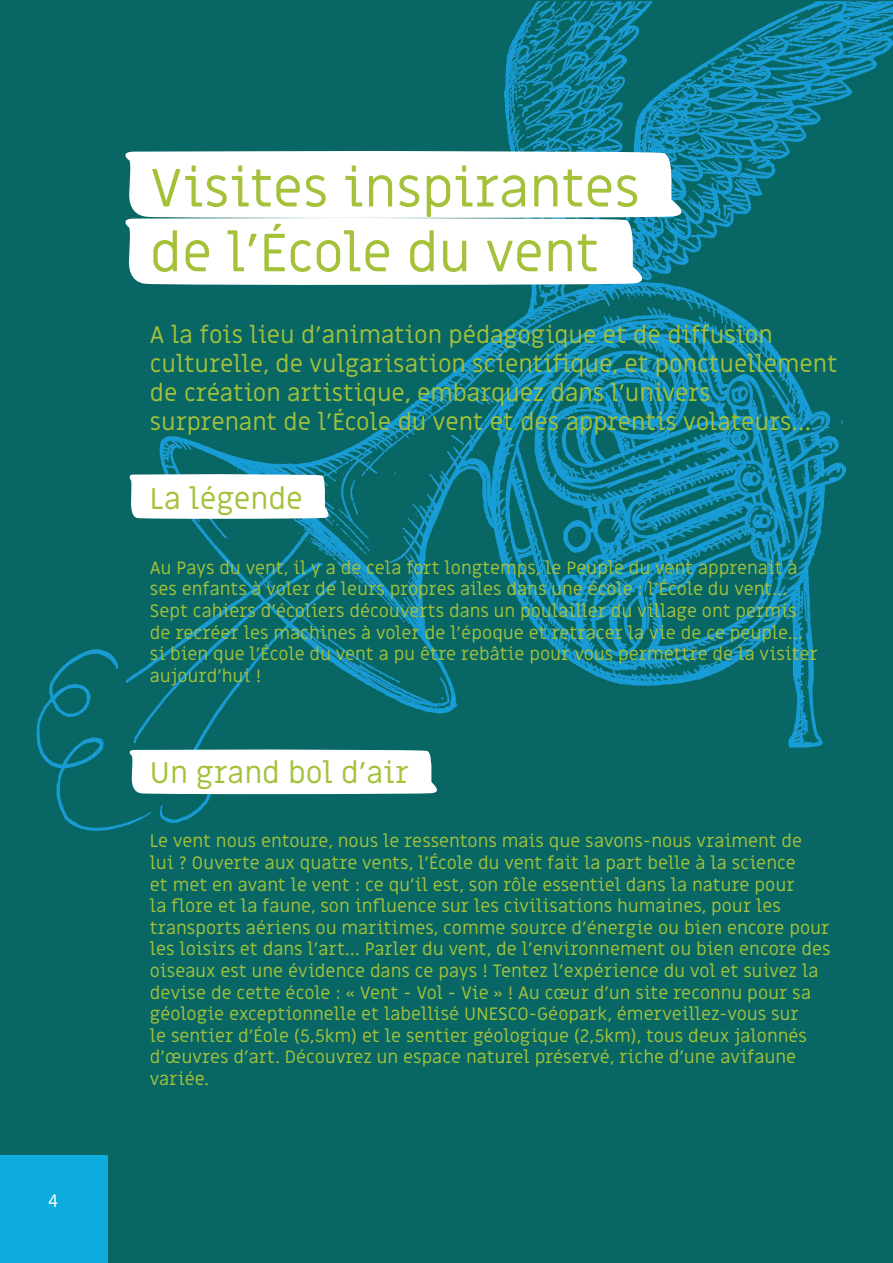
<style>
.page{position:relative;width:893px;height:1263px;background:#fff}
.page>*{position:absolute;margin:0;border:0;box-sizing:border-box;transform-origin:0 0}
.t1{font:54px "Miriam Libre";color:#a3c239}
.t2{font:30px "Miriam Libre";color:#a3c239}
.t3{font:24px/28.8px "Miriam Libre";color:#a3c239}
.t4{font:18px/21.6px "Miriam Libre";color:#a3c239}
.t5{font:18px "Miriam Libre";color:#fff}
</style>
<div class="page">
<img style="left:0;top:0;width:893px;height:1263px">
<div style="left:0;top:1155px;width:108px;height:108px;background:#0eacdd"></div>
<svg style="left:128px;top:474px;width:205px;height:45px"></svg>
<svg style="left:127px;top:749px;width:317px;height:46px"></svg>
<svg style="left:120px;top:151px;width:574px;height:135px"></svg>
<p class="t5" style="left:48px;top:1190px;width:12px">4</p>
<p class="t1" style="left:150px;top:155px;width:491px">Visites inspirantes</p>
<p class="t1" style="left:150px;top:220px;width:451px">de l’École du vent</p>
<p class="t3" style="left:150px;top:321px;width:689px">A la fois lieu d’animation pédagogique et de diffusion culturelle, de vulgarisation scientifique, et ponctuellement de création artistique, embarquez dans l’univers surprenant de l’École du vent et des apprentis volateurs…</p>
<p class="t2" style="left:150px;top:480px;width:155px">La légende</p>
<p class="t4" style="left:150px;top:557px;width:669px">Au Pays du vent, il y a de cela fort longtemps, le Peuple du vent apprenait à ses enfants à voler de leurs propres ailes dans une école : l’École du vent… Sept cahiers d’écoliers découverts dans un poulailler du village ont permis de recréer les machines à voler de l’époque et retracer la vie de ce peuple… si bien que l’École du vent a pu être rebâtie pour vous permettre de la visiter aujourd’hui !</p>
<p class="t2" style="left:150px;top:754px;width:261px">Un grand bol d’air</p>
<p class="t4" style="left:150px;top:831px;width:682px">Le vent nous entoure, nous le ressentons mais que savons-nous vraiment de lui ? Ouverte aux quatre vents, l’École du vent fait la part belle à la science<br>et met en avant le vent : ce qu’il est, son rôle essentiel dans la nature pour<br>la flore et la faune, son influence sur les civilisations humaines, pour les transports aériens ou maritimes, comme source d’énergie ou bien encore pour les loisirs et dans l’art… Parler du vent, de l’environnement ou bien encore des oiseaux est une évidence dans ce pays ! Tentez l’expérience du vol et suivez la devise de cette école : « Vent - Vol - Vie » ! Au cœur d’un site reconnu pour sa géologie exceptionnelle et labellisé UNESCO-Géopark, émerveillez-vous sur<br>le sentier d’Éole (5,5km) et le sentier géologique (2,5km), tous deux jalonnés d’œuvres d’art. Découvrez un espace naturel préservé, riche d’une avifaune variée.</p>
</div>
